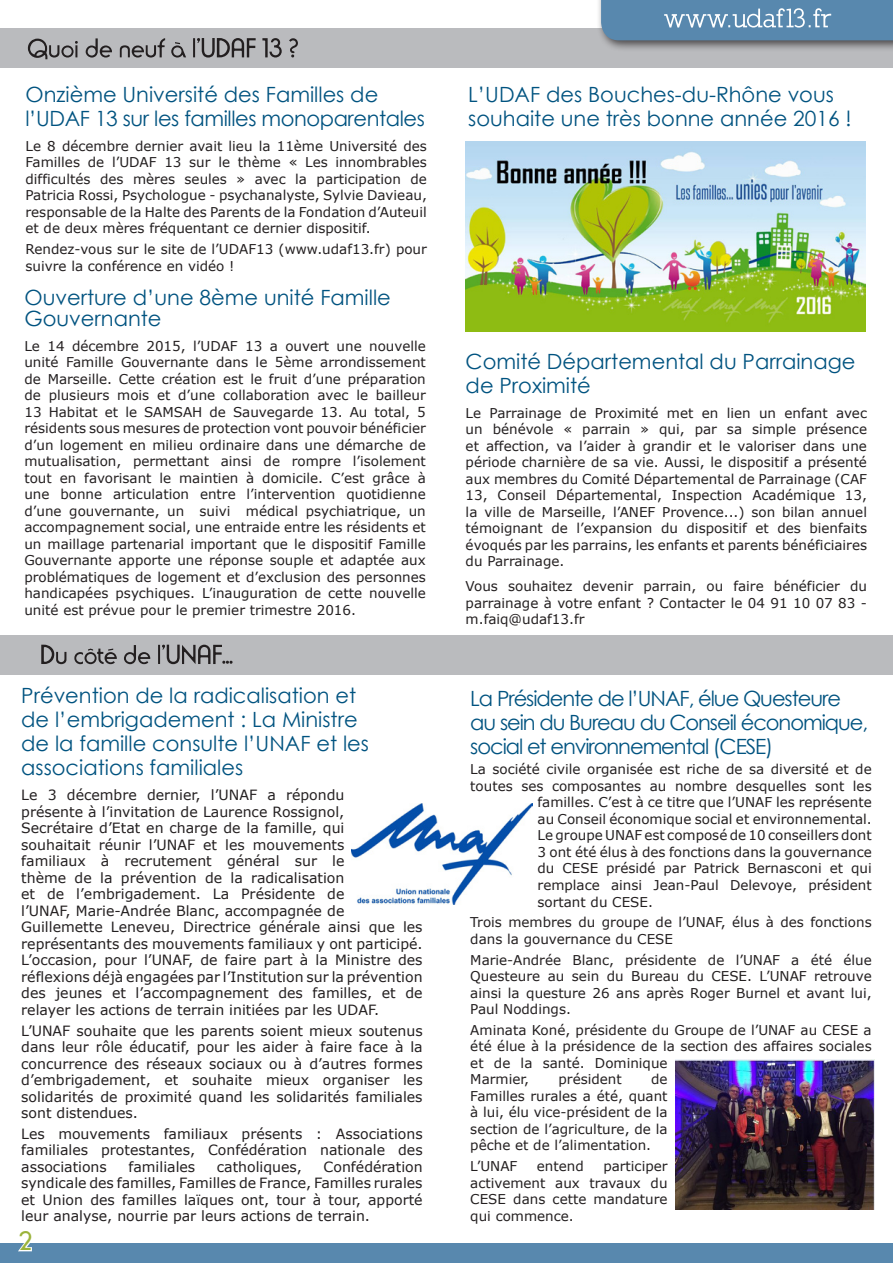
<style>
.page{position:relative;width:893px;height:1263px;background:#fff}
.page>*{position:absolute;margin:0;border:0;box-sizing:border-box;transform-origin:0 0}
.t1{font:27px "Rondalo";color:#9bb33b}
.Titre{font:21px/24px "Century Gothic";color:#005380}
.Corps{font:21px/24px "Century Gothic";letter-spacing:-.05em;color:#005380}
.Titre-2{font:21px/24px "Century Gothic";letter-spacing:-.02em;color:#005380}
.texte{font:14.1px/16.5px "Verdana";color:#231f20;text-align:justify}
.texte-2{font:13.5px/16.5px "Verdana";color:#231f20;text-align:justify}
</style>
<div class="page">
<div style="left:0;top:28px;width:893px;height:39px;background:#babbbe"></div>
<svg style="left:28px;top:38px;width:270px;height:21px"></svg>
<div style="left:0;top:1244px;width:893px;height:19px;background:#5888ae"></div>
<div style="left:596px;top:0;width:297px;height:52px;background:#231f20;opacity:.75"></div>
<svg style="left:601px;top:0;width:292px;height:40px;background:#6390b3"></svg>
<svg style="left:16px;top:1243px;width:18px;height:9px"></svg>
<div style="left:0;top:635px;width:893px;height:40px;background:#babbbe"></div>
<svg style="left:41px;top:645px;width:192px;height:19px"></svg>
<img style="left:466px;top:142px;width:400px;height:190px">
<img style="left:351px;top:803px;width:181px;height:102px">
<img style="left:675px;top:1059px;width:199px;height:150px">
<p class="Titre-2" style="left:26px;top:82px;width:401px">Onzième Université des Familles de l’UDAF 13 sur les familles monoparentales</p>
<p class="texte-2" style="left:26px;top:138px;width:403px">Le 8 décembre dernier avait lieu la 11ème Université des Familles de l’UDAF 13 sur le thème « Les innombrables difficultés des mères seules » avec la participation de Patricia Rossi, Psychologue - psychanalyste, Sylvie Davieau, responsable de la Halte des Parents de la Fondation d’Auteuil et de deux mères fréquentant ce dernier dispositif.</p>
<p class="texte-2" style="left:26px;top:241px;width:403px">Rendez-vous sur le site de l’UDAF13 (www.udaf13.fr) pour suivre la conférence en vidéo !</p>
<p class="Titre" style="left:24px;top:286px;width:368px;line-height:21px">Ouverture d’une 8ème unité Famille<br>Gouvernante</p>
<p class="texte-2" style="left:24px;top:338px;width:403px">Le 14 décembre 2015, l’UDAF 13 a ouvert une nouvelle unité Famille Gouvernante dans le 5ème arrondissement de Marseille. Cette création est le fruit d’une préparation de plusieurs mois et d’une collaboration avec le bailleur 13 Habitat et le SAMSAH de Sauvegarde 13. Au total, 5 résidents sous mesures de protection vont pouvoir bénéficier d’un logement en milieu ordinaire dans une démarche de mutualisation, permettant ainsi de rompre l’isolement tout en favorisant le maintien à domicile. C’est grâce à une bonne articulation entre l’intervention quotidienne d’une gouvernante, un suivi médical psychiatrique, un accompagnement social, une entraide entre les résidents et un maillage partenarial important que le dispositif Famille Gouvernante apporte une réponse souple et adaptée aux problématiques de logement et d’exclusion des personnes handicapées psychiques. L’inauguration de cette nouvelle unité est prévue pour le premier trimestre 2016.</p>
<p class="Titre" style="left:21px;top:683px;width:349px">Prévention de la radicalisation et de l’embrigadement : La Ministre de la famille consulte l’UNAF et les associations familiales</p>
<p class="texte" style="left:21px;top:787px;width:403px;text-align:left">Le 3 décembre dernier, l’UNAF a répondu<br>présente à l’invitation de Laurence Rossignol,<br>Secrétaire d’Etat en charge de la famille, qui<br>souhaitait réunir l’UNAF et les mouvements<br>familiaux à recrutement général sur le<br>thème de la prévention de la radicalisation<br>et de l’embrigadement. La Présidente de<br>l’UNAF, Marie-Andrée Blanc, accompagnée de Guillemette Leneveu, Directrice générale ainsi que les représentants des mouvements familiaux y ont participé.<br>L’occasion, pour l’UNAF, de faire part à la Ministre des réflexions déjà engagées par l’Institution sur la prévention des jeunes et l’accompagnement des familles, et de relayer les actions de terrain initiées par les UDAF.</p>
<p class="texte" style="left:21px;top:1022px;width:403px">L’UNAF souhaite que les parents soient mieux soutenus dans leur rôle éducatif, pour les aider à faire face à la concurrence des réseaux sociaux ou à d’autres formes d’embrigadement, et souhaite mieux organiser les solidarités de proximité quand les solidarités familiales sont distendues.</p>
<p class="texte" style="left:21px;top:1125px;width:403px">Les mouvements familiaux présents : Associations familiales protestantes, Confédération nationale des associations</p>
<p class="texte" style="left:21px;top:1158px;width:403px;text-indent:302px">Confédération syndicale des familles, Familles de France, Familles rurales et Union des familles laïques ont, tour à tour, apporté leur analyse, nourrie par leurs actions de terrain.</p>
<p class="texte" style="left:128px;top:1158px;width:68px">familiales</p>
<p class="texte" style="left:217px;top:1158px;width:87px">catholiques,</p>
<p class="t1" style="left:19px;top:1226px;width:14px">2</p>
<p class="Titre" style="left:468px;top:82px;width:385px">L’UDAF des Bouches-du-Rhône vous souhaite une très bonne année 2016 !</p>
<p class="Titre" style="left:466px;top:349px;width:391px">Comité Départemental du Parrainage de Proximité</p>
<p class="texte-2" style="left:466px;top:404px;width:403px">Le Parrainage de Proximité met en lien un enfant avec un bénévole « parrain » qui, par sa simple présence et affection, va l’aider à grandir et le valoriser dans une période charnière de sa vie. Aussi, le dispositif a présenté aux membres du Comité Départemental de Parrainage (CAF 13, Conseil Départemental, Inspection Académique 13, la ville de Marseille, l’ANEF Provence...) son bilan annuel témoignant de l’expansion du dispositif et des bienfaits évoqués par les parrains, les enfants et parents bénéficiaires du Parrainage.</p>
<p class="texte-2" style="left:466px;top:578px;width:403px">Vous souhaitez devenir parrain, ou faire bénéficier du parrainage à votre enfant ? Contacter le 04 91 10 07 83 - m.faiq@udaf13.fr</p>
<p class="Corps" style="left:470px;top:686px;width:399px">La Présidente de l’UNAF, élue Questeure au sein du Bureau du Conseil économique, social et environnemental (CESE)</p>
<p class="texte-2" style="left:470px;top:761px;width:403px">La société civile organisée est riche de sa diversité et de</p>
<p class="texte-2" style="left:470px;top:778px;width:403px">toutes ses composantes au nombre desquelles sont les</p>
<p class="texte-2" style="left:538px;top:794px;width:336px">familles. C’est à ce titre que l’UNAF les représente</p>
<p class="texte-2" style="left:538px;top:811px;width:336px">au Conseil économique social et environnemental.</p>
<p class="texte-2" style="left:538px;top:827px;width:336px">Le groupe UNAF est composé de 10 conseillers dont</p>
<p class="texte-2" style="left:538px;top:844px;width:336px">3 ont été élus à des fonctions dans la gouvernance</p>
<p class="texte-2" style="left:538px;top:860px;width:336px">du CESE présidé par Patrick Bernasconi et qui</p>
<p class="texte-2" style="left:538px;top:877px;width:336px">remplace ainsi Jean-Paul Delevoye, président</p>
<p class="texte-2" style="left:538px;top:893px;width:117px">sortant du CESE.</p>
<p class="texte-2" style="left:470px;top:914px;width:403px">Trois membres du groupe de l’UNAF, élus à des fonctions dans la gouvernance du CESE</p>
<p class="texte-2" style="left:470px;top:951px;width:403px">Marie-Andrée Blanc, présidente de l’UNAF a été élue Questeure au sein du Bureau du CESE. L’UNAF retrouve ainsi la questure 26 ans après Roger Burnel et avant lui, Paul Noddings.</p>
<p class="texte-2" style="left:470px;top:1021px;width:403px;text-align:left">Aminata Koné, présidente du Groupe de l’UNAF au CESE a été élue à la présidence de la section des affaires sociales et de la santé. Dominique<br>Marmier,</p>
<p class="texte-2" style="left:559px;top:1071px;width:65px">président</p>
<p class="texte-2" style="left:470px;top:1071px;width:199px;text-indent:181px">de Familles rurales a été, quant à lui, élu vice-président de la section de l’agriculture, de la pêche et de l’alimentation.</p>
<p class="texte-2" style="left:470px;top:1158px;width:49px">L’UNAF</p>
<p class="texte-2" style="left:537px;top:1158px;width:48px">entend</p>
<p class="texte-2" style="left:470px;top:1158px;width:199px;text-indent:133px">participer activement aux travaux du CESE dans cette mandature qui commence.</p>
</div>
